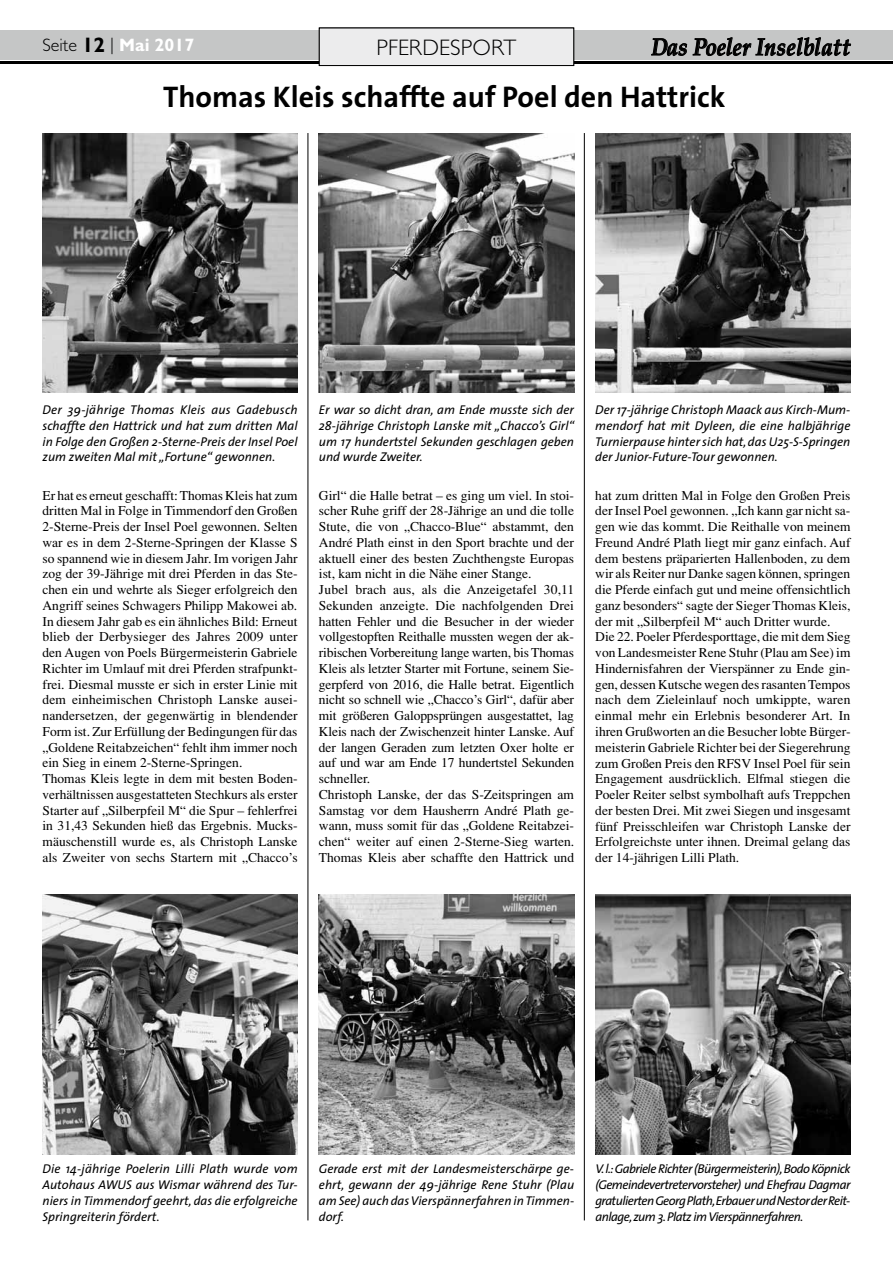
<style>
.page{position:relative;width:893px;height:1263px;background:#fff}
.page>*{position:absolute;margin:0;border:0;box-sizing:border-box;transform-origin:0 0}
.t1{font:700 30px "The Sans";color:#000}
.t2{font:italic 700 24.15px "Palatino";letter-spacing:.005em;color:#000;scale:.87 1}
.t3{font:300 22.5px "Gill Sans";letter-spacing:.005em;color:#000}
.t4{font:700 18px "Gill Sans";color:#fff}
.t5{font:13.5px/15.8px "Times";color:#000}
.t6{font:italic 12.75px/15.8px "The Sans";color:#000;text-align:justify}
.s1{font-weight:300;color:#000}
.s2{font-size:21px;color:#000}
</style>
<div class="page">
<div style="left:0;top:30px;width:893px;height:30px;background:#c5c6c6"></div>
<svg style="left:651px;top:38px;width:36px;height:18px"></svg>
<svg style="left:693px;top:37px;width:158px;height:20px"></svg>
<hr style="left:0;top:61px;width:893px;height:3px;background:#000">
<div style="left:319px;top:28px;width:255px;height:38px;background:#ececed"></div>
<div style="left:319px;top:28px;width:255px;height:38px;border:1px solid #000"></div>
<img style="left:319px;top:133px;width:255px;height:259px">
<img style="left:43px;top:133px;width:255px;height:259px">
<img style="left:595px;top:133px;width:255px;height:259px">
<img style="left:319px;top:895px;width:255px;height:259px">
<img style="left:43px;top:895px;width:255px;height:259px">
<img style="left:595px;top:895px;width:255px;height:259px">
<hr style="left:584px;top:133px;width:1px;height:1087px;background:#000">
<hr style="left:308px;top:133px;width:1px;height:1087px;background:#000">
<h3 class="t4" style="left:43px;top:34px;width:153px"><span class="s1">SEITE</span> <span class="s2">12</span> <span class="s1">|</span> Mai 2017</h3>
<h2 class="t2" style="left:651px;top:28px;width:230px">Das Poeler Inselblatt</h2>
<h3 class="t3" style="left:377px;top:35px;width:141px">PFERDESPORT</h3>
<h1 class="t1" style="left:163px;top:71px;width:564px">Thomas Kleis schaffte auf Poel den Hattrick</h1>
<p class="t6" style="left:43px;top:402px;width:257px">Der 39-jährige Thomas Kleis aus Gadebusch schaffte den Hattrick und hat zum dritten Mal in Folge den Großen 2-Sterne-Preis der Insel Poel zum zweiten Mal mit „Fortune“ gewonnen.</p>
<p class="t6" style="left:595px;top:402px;width:257px">Der 17-jährige Christoph Maack aus Kirch-Mum&shy;mendorf hat mit Dyleen, die eine halbjährige Turnierpause hinter sich hat, das U25-S-Springen der Junior-Future-Tour gewonnen.</p>
<p class="t5" style="left:319px;top:487px;width:257px">Girl“ die Halle betrat – es ging um viel. In stoi&shy;scher Ruhe griff der 28-Jährige an und die tolle Stute, die von „Chacco-Blue“ abstammt, den André Plath einst in den Sport brachte und der aktuell einer des besten Zuchthengste Europas ist, kam nicht in die Nähe einer Stange.<br>Jubel brach aus, als die Anzeigetafel 30,11<br>Sekunden anzeigte. Die nachfolgenden Drei hatten Fehler und die Besucher in der wieder vollgestopften Reithalle mussten wegen der ak&shy;ribischen Vorbereitung lange warten, bis Thomas Kleis als letzter Starter mit Fortune, seinem Sie&shy;gerpferd von 2016, die Halle betrat. Eigentlich nicht so schnell wie „Chacco’s Girl“, dafür aber mit größeren Galoppsprüngen ausgestattet, lag Kleis nach der Zwischenzeit hinter Lanske. Auf der langen Geraden zum letzten Oxer holte er auf und war am Ende 17 hundertstel Sekunden schneller.<br>Christoph Lanske, der das S-Zeitspringen am Samstag vor dem Hausherrn André Plath ge&shy;wann, muss somit für das „Goldene Reitabzei&shy;chen“ weiter auf einen 2-Sterne-Sieg warten.<br>Thomas Kleis aber schaffte den Hattrick und</p>
<p class="t5" style="left:595px;top:487px;width:257px">hat zum dritten Mal in Folge den Großen Preis der Insel Poel gewonnen. „Ich kann gar nicht sa&shy;gen wie das kommt. Die Reithalle von meinem Freund André Plath liegt mir ganz einfach. Auf dem bestens präparierten Hallenboden, zu dem wir als Reiter nur Danke sagen können, springen die Pferde einfach gut und meine offensichtlich ganz besonders“ sagte der Sieger Thomas Kleis, der mit „Silberpfeil M“ auch Dritter wurde.<br>Die 22. Poeler Pferdesporttage, die mit dem Sieg von Landesmeister Rene Stuhr (Plau am See) im Hindernisfahren der Vierspänner zu Ende gin&shy;gen, dessen Kutsche wegen des rasanten Tempos nach dem Zieleinlauf noch umkippte, waren einmal mehr ein Erlebnis besonderer Art. In ihren Grußworten an die Besucher lobte Bürger&shy;meisterin Gabriele Richter bei der Siegerehrung zum Großen Preis den RFSV Insel Poel für sein Engagement ausdrücklich. Elfmal stiegen die Poeler Reiter selbst symbolhaft aufs Treppchen der besten Drei. Mit zwei Siegen und insgesamt fünf Preisschleifen war Christoph Lanske der Erfolgreichste unter ihnen. Dreimal gelang das der 14-jährigen Lilli Plath.</p>
<p class="t6" style="left:319px;top:402px;width:257px">Er war so dicht dran, am Ende musste sich der 28-jährige Christoph Lanske mit „Chacco’s Girl“ um 17 hundertstel Sekunden geschlagen geben und wurde Zweiter.</p>
<p class="t5" style="left:43px;top:487px;width:257px">Er hat es erneut geschafft: Thomas Kleis hat zum dritten Mal in Folge in Timmendorf den Großen 2-Sterne-Preis der Insel Poel gewonnen. Selten war es in dem 2-Sterne-Springen der Klasse S so spannend wie in diesem Jahr. Im vorigen Jahr zog der 39-Jährige mit drei Pferden in das Ste&shy;chen ein und wehrte als Sieger erfolgreich den Angriff seines Schwagers Philipp Makowei ab.<br>In diesem Jahr gab es ein ähnliches Bild: Erneut blieb der Derbysieger des Jahres 2009 unter den Augen von Poels Bürgermeisterin Gabriele Richter im Umlauf mit drei Pferden strafpunkt&shy;frei. Diesmal musste er sich in erster Linie mit dem einheimischen Christoph Lanske ausei&shy;nandersetzen, der gegenwärtig in blendender Form ist. Zur Erfüllung der Bedingungen für das „Goldene Reitabzeichen“ fehlt ihm immer noch ein Sieg in einem 2-Sterne-Springen.<br>Thomas Kleis legte in dem mit besten Boden&shy;verhältnissen ausgestatteten Stechkurs als erster Starter auf „Silberpfeil M“ die Spur – fehlerfrei in 31,43 Sekunden hieß das Ergebnis. Mucks&shy;mäuschenstill wurde es, als Christoph Lanske als Zweiter von sechs Startern mit „Chacco’s</p>
<p class="t6" style="left:43px;top:1161px;width:257px">Die 14-jährige Poelerin Lilli Plath wurde vom Autohaus AWUS aus Wismar während des Tur&shy;niers in Timmendorf geehrt, das die erfolgreiche Springreiterin fördert.</p>
<p class="t6" style="left:319px;top:1161px;width:257px">Gerade erst mit der Landesmeisterschärpe ge&shy;ehrt, gewann der 49-jährige Rene Stuhr (Plau am See) auch das Vierspännerfahren in Timmen&shy;dorf.</p>
<p class="t6" style="left:595px;top:1161px;width:257px">V. l.: Gabriele Richter (Bürgermeisterin), Bodo Köpnick (Gemeindevertretervorsteher) und Ehefrau Dagmar gratulierten Georg Plath,Erbauer und Nestor der Reit&shy;anlage, zum 3. Platz im Vierspännerfahren.</p>
</div>
